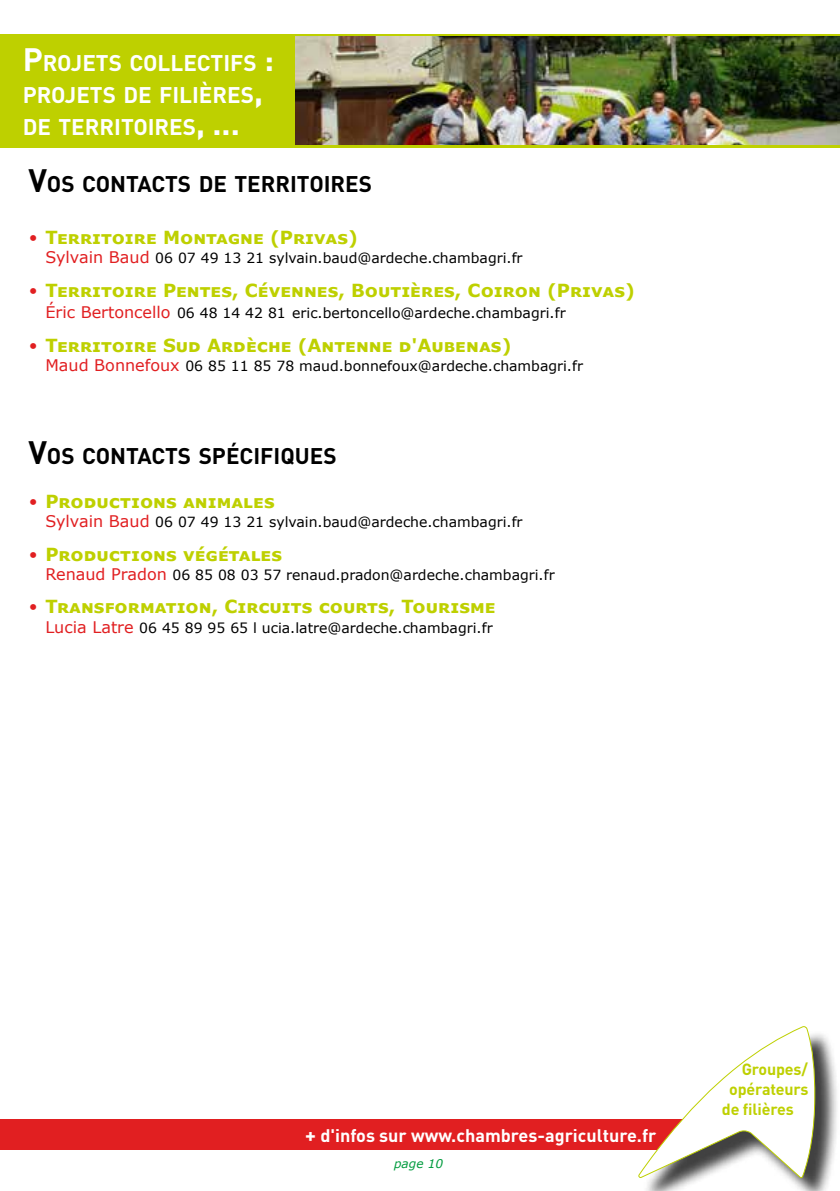
<style>
.page{position:relative;width:840px;height:1191px;background:#fff}
.page>*{position:absolute;margin:0;border:0;box-sizing:border-box;transform-origin:0 0}
.t1{font:700 22.4px/32px "DIN Pro";color:#fff}
.t2{font:700 22.4px "DIN Pro";color:#000}
.t3{font:700 18px "Verdana";color:#bed000}
.t4{font:700 18px "DIN Pro";color:#fff}
.t5{font:700 16px "DIN Pro";letter-spacing:-.01em;color:#bed000}
.t6{font:14px "Verdana";color:#000}
.t7{font:italic 12px "Verdana";color:#009b3e}
.s1{font-size:32px}
.s2{font-family:"DIN Pro";font-weight:400;color:#e11f21}
.s3{font-size:16px;color:#e11f21}
.s4{font-size:20px}
</style>
<div class="page">
<div style="left:0;top:1119px;width:695px;height:30px;background:#e11f21"></div>
<div style="left:0;top:34px;width:839px;height:113px;background:#bed000"></div>
<img style="left:295px;top:37px;width:544px;height:108px">
<div style="left:642px;top:1030px;width:197px;height:161px;background:#000;opacity:.75"></div>
<svg style="left:638px;top:1026px;width:176px;height:152px"></svg>
<h1 class="t1" style="left:23px;top:44px;width:252px"><span class="s1">P</span>ROJETS COLLECTIFS <span class="s1">:<br></span>PROJETS DE FILIÈRES<span class="s1">,<br></span>DE TERRITOIRES<span class="s1">, ...</span></h1>
<h1 class="t2" style="left:28px;top:165px;width:345px"><span class="s1">V</span>OS CONTACTS DE TERRITOIRES</h1>
<p class="t3" style="left:28px;top:225px;width:331px"><span class="s2">•</span> Territoire Montagne (Privas)</p>
<p class="t6" style="left:45px;top:249px;width:478px"><span class="s3">Sylvain Baud</span> 06 07 49 13 21 sylvain.baud@ardeche.chambagri.fr</p>
<p class="t3" style="left:28px;top:277px;width:607px"><span class="s2">•</span> Territoire Pentes, Cévennes, Boutières, Coiron (Privas)</p>
<p class="t6" style="left:45px;top:304px;width:521px"><span class="s3">Éric Bertoncello</span> 06 48 14 42 81 eric.bertoncello@ardeche.chambagri.fr</p>
<p class="t3" style="left:28px;top:332px;width:484px"><span class="s2">•</span> Territoire Sud Ardèche (Antenne d'Aubenas)</p>
<p class="t6" style="left:45px;top:356px;width:539px"><span class="s3">Maud Bonnefoux</span> 06 85 11 85 78 maud.bonnefoux@ardeche.chambagri.fr</p>
<h1 class="t2" style="left:28px;top:437px;width:309px"><span class="s1">V</span>OS CONTACTS SPÉCIFIQUES</h1>
<p class="t3" style="left:28px;top:489px;width:248px"><span class="s2">•</span> Productions animales</p>
<p class="t6" style="left:45px;top:513px;width:478px"><span class="s3">Sylvain Baud</span> 06 07 49 13 21 sylvain.baud@ardeche.chambagri.fr</p>
<p class="t3" style="left:28px;top:541px;width:255px"><span class="s2">•</span> Productions végétales</p>
<p class="t6" style="left:45px;top:565px;width:510px"><span class="s3">Renaud Pradon</span> 06 85 08 03 57 renaud.pradon@ardeche.chambagri.fr</p>
<p class="t3" style="left:28px;top:594px;width:468px"><span class="s2">•</span> Transformation, Circuits courts, Tourisme</p>
<p class="t6" style="left:45px;top:618px;width:448px"><span class="s3">Lucia Latre</span> 06 45 89 95 65 l ucia.latre@ardeche.chambagri.fr</p>
<p class="t4" style="left:305px;top:1120px;width:352px"><span class="s4">+</span> d'infos sur www.chambres-agriculture.fr</p>
<p class="t7" style="left:394px;top:1155px;width:50px">page 10</p>
<p class="t5" style="left:741px;top:1056px;width:68px">Groupes/</p>
<p class="t5" style="left:728px;top:1076px;width:81px">opérateurs</p>
<p class="t5" style="left:721px;top:1096px;width:73px">de filières</p>
</div>
